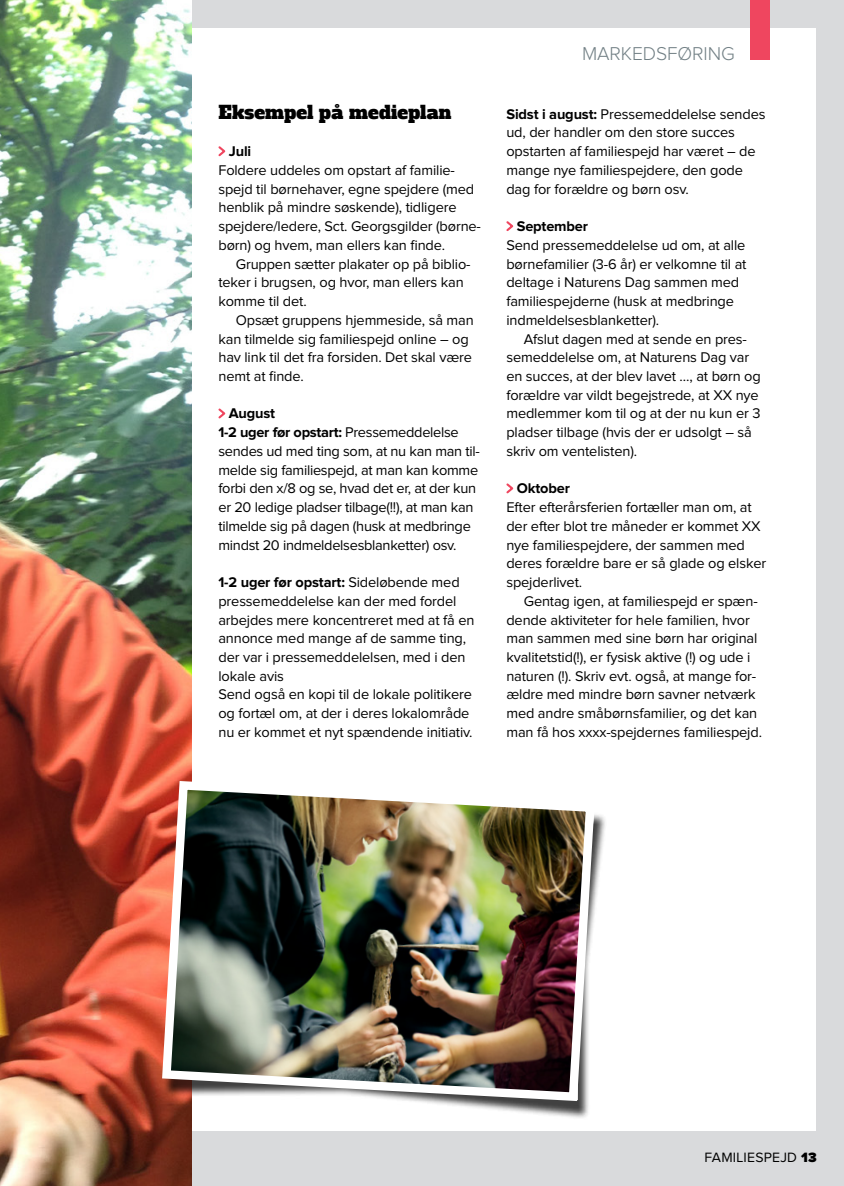
<style>
.page{position:relative;width:844px;height:1186px;background:#fff}
.page>*{position:absolute;margin:0;border:0;box-sizing:border-box;transform-origin:0 0}
.t1{font:300 19.25px "Proxima Nova";letter-spacing:-.005em;color:#728085}
.t2{font:18.2px "Alfa Slab One";letter-spacing:.01em;color:#000}
.t3{font:14.53px/18.7px "Proxima Nova";letter-spacing:-.01em;color:#000}
.t4{font:700 14.53px "Proxima Nova";letter-spacing:-.01em;color:#000}
.t5{font:14px "Proxima Nova";letter-spacing:.015em;color:#000}
.s1{font-weight:700}
.s2{font-weight:900}
</style>
<div class="page">
<div style="left:816px;top:0;width:27px;height:1186px;background:#d9dadc"></div>
<div style="left:0;top:0;width:843px;height:27px;background:#d9dadc"></div>
<div style="left:0;top:1131px;width:843px;height:55px;background:#d9dadc"></div>
<img style="left:0;top:0;width:191px;height:1186px">
<div style="left:162px;top:791px;width:444px;height:328px;background:#000;opacity:.75"></div>
<img style="left:158px;top:776px;width:441px;height:329px">
<svg style="left:218px;top:146px;width:8px;height:11px"></svg>
<svg style="left:218px;top:408px;width:8px;height:11px"></svg>
<svg style="left:506px;top:221px;width:8px;height:10px"></svg>
<svg style="left:506px;top:483px;width:8px;height:11px"></svg>
<div style="left:749px;top:0;width:20px;height:60px;background:#ef465f"></div>
<p class="t2" style="left:218px;top:100px;width:234px">Eksempel på medieplan</p>
<p class="t4" style="left:229px;top:145px;width:24px">Juli</p>
<p class="t3" style="left:218px;top:161px;width:264px">Foldere uddeles om opstart af familie&shy;spejd til børnehaver, egne spejdere (med henblik på mindre søskende), tidligere spejdere/ledere, Sct. Georgsgilder (børne&shy;børn) og hvem, man ellers kan finde.</p>
<p class="t3" style="left:218px;top:255px;width:254px;text-indent:17px">Gruppen sætter plakater op på biblio&shy;teker i brugsen, og hvor, man ellers kan komme til det.</p>
<p class="t3" style="left:218px;top:311px;width:257px;text-indent:17px">Opsæt gruppens hjemmeside, så man kan tilmelde sig familiespejd online – og hav link til det fra forsiden. Det skal være nemt at finde.</p>
<p class="t3" style="left:218px;top:405px;width:263px;text-indent:10px"><span class="s1">August<br>1-2 uger før opstart:</span> Pressemeddelelse sendes ud med ting som, at nu kan man til&shy;melde sig familiespejd, at man kan komme forbi den x/8 og se, hvad det er, at der kun er 20 ledige pladser tilbage(!!), at man kan tilmelde sig på dagen (husk at medbringe mindst 20 indmeldelsesblanketter) osv.</p>
<p class="t3" style="left:218px;top:573px;width:257px"><span class="s1">1-2 uger før opstart:</span> Sideløbende med pressemeddelelse kan der med fordel arbejdes mere koncentreret med at få en annonce med mange af de samme ting, der var i pressemeddelelsen, med i den lokale avis<br>Send også en kopi til de lokale politikere og fortæl om, at der i deres lokalområde nu er kommet et nyt spændende initiativ.</p>
<h1 class="t1" style="left:582px;top:44px;width:154px">MARKEDSFØRING</h1>
<p class="t3" style="left:506px;top:105px;width:260px"><span class="s1">Sidst i august:</span> Pressemeddelelse sendes ud, der handler om den store succes opstarten af familiespejd har været – de mange nye familiespejdere, den gode dag for forældre og børn osv.</p>
<p class="t4" style="left:516px;top:220px;width:73px">September</p>
<p class="t3" style="left:506px;top:236px;width:241px">Send pressemeddelelse ud om, at alle børnefamilier (3-6 år) er velkomne til at deltage i Naturens Dag sammen med familiespejderne (husk at medbringe indmeldelsesblanketter).</p>
<p class="t3" style="left:506px;top:330px;width:256px;text-indent:17px">Afslut dagen med at sende en pres&shy;semeddelelse om, at Naturens Dag var en succes, at der blev lavet …, at børn og forældre var vildt begejstrede, at XX nye medlemmer kom til og at der nu kun er 3 pladser tilbage (hvis der er udsolgt – så skriv om ventelisten).</p>
<p class="t4" style="left:516px;top:482px;width:55px">Oktober</p>
<p class="t3" style="left:506px;top:498px;width:261px">Efter efterårsferien fortæller man om, at der efter blot tre måneder er kommet XX nye familiespejdere, der sammen med deres forældre bare er så glade og elsker spejderlivet.</p>
<p class="t3" style="left:506px;top:592px;width:257px;text-indent:17px">Gentag igen, at familiespejd er spæn&shy;dende aktiviteter for hele familien, hvor man sammen med sine børn har original kvalitetstid(!), er fysisk aktive (!) og ude i naturen (!). Skriv evt. også, at mange for&shy;ældre med mindre børn savner netværk med andre småbørnsfamilier, og det kan man få hos xxxx-spejdernes familiespejd.</p>
<p class="t5" style="left:704px;top:1151px;width:114px">FAMILIESPEJD <span class="s2">13</span></p>
</div>
